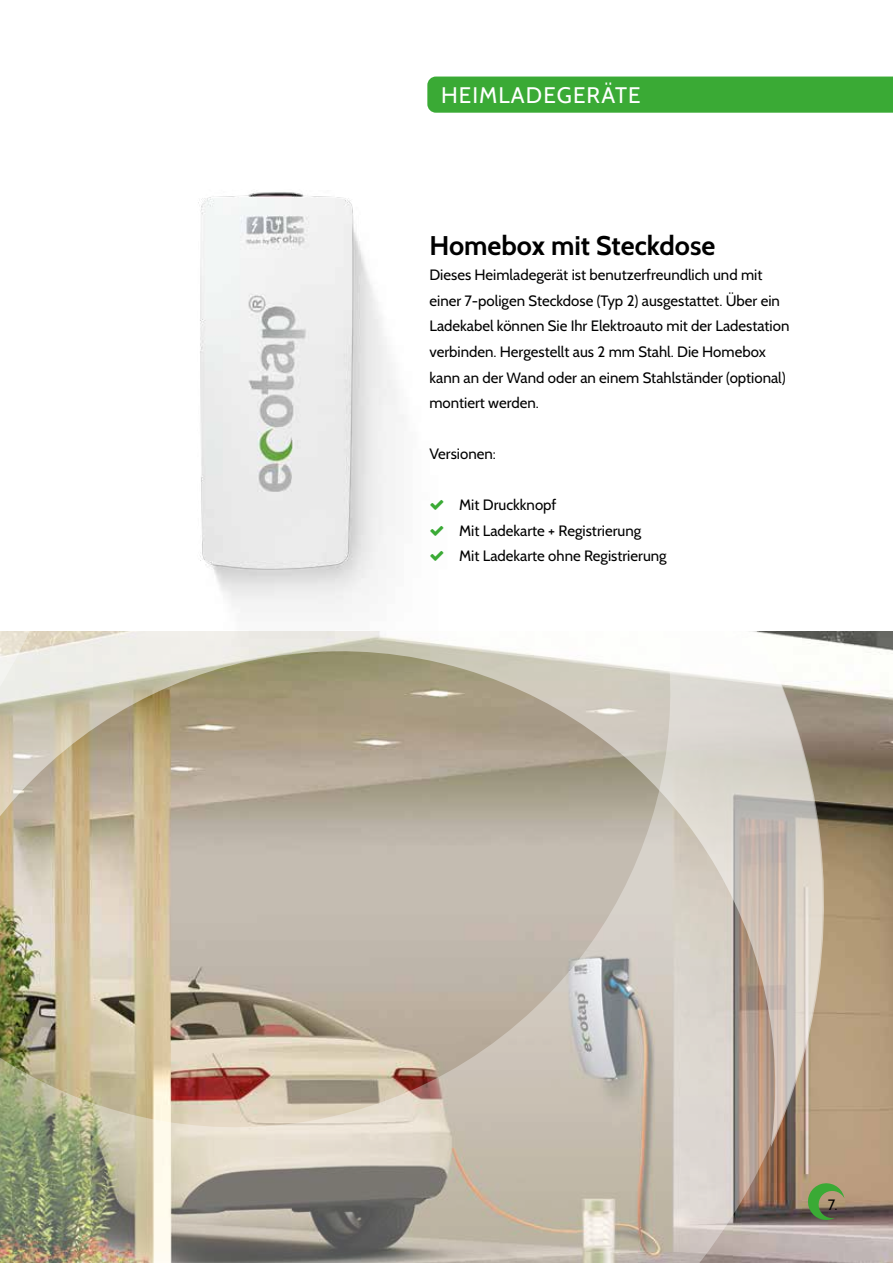
<style>
.page{position:relative;width:893px;height:1263px;background:#fff}
.page>*{position:absolute;margin:0;border:0;box-sizing:border-box;transform-origin:0 0}
.t1{font:700 27px "Cabin";color:#000}
.t2{font:22.5px "Cabin";letter-spacing:.05em;color:#fff}
.t3{font:15px/25.5px "Cabin";color:#000}
</style>
<div class="page">
<img style="left:825px;top:631px;width:68px;height:632px">
<svg style="left:0;top:631px;width:825px;height:632px;background:#c0b8a9"></svg>
<svg style="left:0;top:631px;width:88px;height:339px;background:#cfc5ac"></svg>
<div style="left:427px;top:77px;width:466px;height:36px;background:#3aaa35"></div>
<svg style="left:806px;top:1181px;width:38px;height:41px;background:#758a57"></svg>
<img style="left:121px;top:192px;width:492px;height:594px">
<svg style="left:430px;top:500px;width:13px;height:10px"></svg>
<svg style="left:430px;top:525px;width:13px;height:10px"></svg>
<svg style="left:430px;top:551px;width:13px;height:10px"></svg>
<h2 class="t2" style="left:441px;top:81px;width:201px">HEIMLADEGERÄTE</h2>
<h1 class="t1" style="left:429px;top:229px;width:287px">Homebox mit Steckdose</h1>
<p class="t3" style="left:429px;top:262px;width:361px">Dieses Heimladegerät ist benutzerfreundlich und mit einer 7-poligen Steckdose (Typ 2) ausgestattet. Über ein Ladekabel können Sie Ihr Elektroauto mit der Ladestation verbinden. Hergestellt aus 2 mm Stahl. Die Homebox kann an der Wand oder an einem Stahlständer (optional) montiert werden.</p>
<p class="t3" style="left:429px;top:441px;width:68px">Versionen:</p>
<p class="t3" style="left:459px;top:492px;width:209px">Mit Druckknopf<br>Mit Ladekarte + Registrierung<br>Mit Ladekarte ohne Registrierung</p>
<p class="t3" style="left:828px;top:1192px;width:12px">7.</p>
</div>
